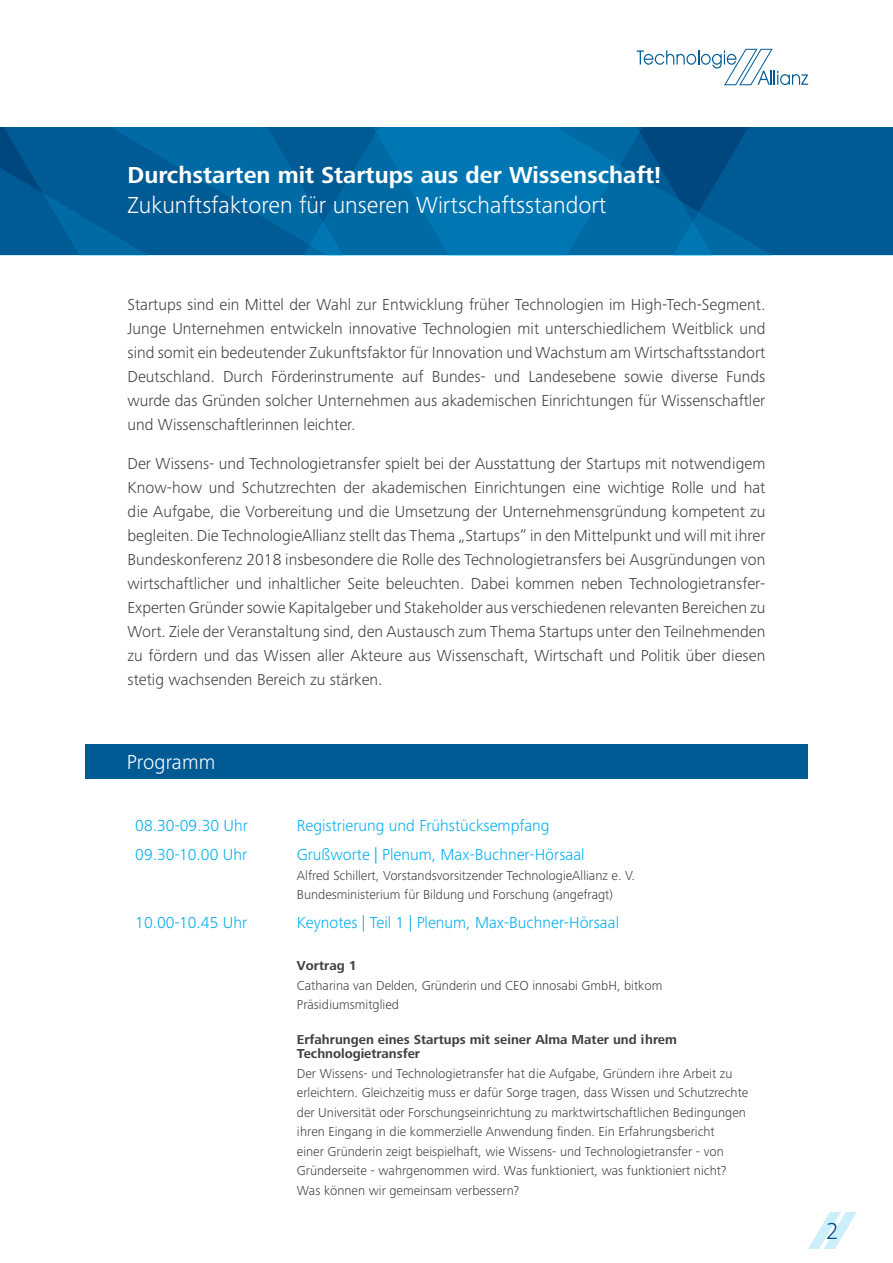
<style>
.page{position:relative;width:893px;height:1263px;background:#fff}
.page>*{position:absolute;margin:0;border:0;box-sizing:border-box;transform-origin:0 0}
.t1{font:300 24px "Frutiger Next Pro";color:#fff}
.t2{font:700 24px "Frutiger Next Pro";color:#fff}
.t3{font:300 24px "Frutiger Next Pro";color:#00467f}
.t4{font:300 21px "Frutiger Next Pro";color:#fff}
.t5{font:300 16.5px/24px "Frutiger Next Pro";color:#414042;text-align:justify}
.t6{font:300 16.5px "Frutiger Next Pro";color:#00aeef}
.t7{font:300 13.5px/19.5px "Frutiger Next Pro";color:#414042}
.t8{font:700 13.5px/14.9px "Frutiger Next Pro";color:#414042}
</style>
<div class="page">
<svg style="left:637px;top:49px;width:171px;height:36px"></svg>
<svg style="left:0;top:128px;width:893px;height:127px;background:#00639e"></svg>
<div style="left:85px;top:744px;width:723px;height:34px;background:#005b94"></div>
<svg style="left:808px;top:1212px;width:49px;height:37px"></svg>
<h1 class="t2" style="left:128px;top:161px;width:535px">Durchstarten mit Startups aus der Wissenschaft!</h1>
<h1 class="t1" style="left:128px;top:191px;width:480px">Zukunftsfaktoren für unseren Wirtschaftsstandort</h1>
<p class="t5" style="left:128px;top:292px;width:639px">Startups sind ein Mittel der Wahl zur Entwicklung früher Technologien im High-Tech-Segment.<br>Junge Unternehmen entwickeln innovative Technologien mit unterschiedlichem Weitblick und sind somit ein bedeutender Zukunftsfaktor für Innovation und Wachstum am Wirtschaftsstandort Deutschland. Durch Förderinstrumente auf Bundes- und Landesebene sowie diverse Funds wurde das Gründen solcher Unternehmen aus akademischen Einrichtungen für Wissenschaftler und Wissenschaftlerinnen leichter.</p>
<p class="t5" style="left:128px;top:451px;width:639px">Der Wissens- und Technologietransfer spielt bei der Ausstattung der Startups mit notwendigem Know-how und Schutzrechten der akademischen Einrichtungen eine wichtige Rolle und hat die Aufgabe, die Vorbereitung und die Umsetzung der Unternehmensgründung kompetent zu begleiten. Die TechnologieAllianz stellt das Thema „Startups“ in den Mittelpunkt und will mit ihrer Bundeskonferenz 2018 insbesondere die Rolle des Technologietransfers bei Ausgründungen von wirtschaftlicher und inhaltlicher Seite beleuchten. Dabei kommen neben Technologietransfer-Experten Gründer sowie Kapitalgeber und Stakeholder aus verschiedenen relevanten Bereichen zu Wort. Ziele der Veranstaltung sind, den Austausch zum Thema Startups unter den Teilnehmenden zu fördern und das Wissen aller Akteure aus Wissenschaft, Wirtschaft und Politik über diesen stetig wachsenden Bereich zu stärken.</p>
<p class="t4" style="left:127px;top:750px;width:90px">Programm</p>
<p class="t6" style="left:135px;top:816px;width:114px">08.30-09.30 Uhr</p>
<p class="t6" style="left:297px;top:816px;width:254px">Registrierung und Frühstücksempfang</p>
<p class="t6" style="left:135px;top:845px;width:113px">09.30-10.00 Uhr</p>
<p class="t6" style="left:297px;top:845px;width:289px">Grußworte | Plenum, Max-Buchner-Hörsaal</p>
<p class="t7" style="left:297px;top:865px;width:340px">Alfred Schillert, Vorstandsvorsitzender TechnologieAllianz e. V.<br>Bundesministerium für Bildung und Forschung (angefragt)</p>
<p class="t6" style="left:135px;top:913px;width:113px">10.00-10.45 Uhr</p>
<p class="t6" style="left:297px;top:913px;width:324px">Keynotes | Teil 1 | Plenum, Max-Buchner-Hörsaal</p>
<p class="t8" style="left:297px;top:958px;width:61px">Vortrag 1</p>
<p class="t7" style="left:297px;top:976px;width:367px">Catharina van Delden, Gründerin und CEO innosabi GmbH, bitkom<br>Präsidiumsmitglied</p>
<p class="t8" style="left:297px;top:1032px;width:382px">Erfahrungen eines Startups mit seiner Alma Mater und ihrem<br>Technologietransfer</p>
<p class="t7" style="left:297px;top:1064px;width:453px">Der Wissens- und Technologietransfer hat die Aufgabe, Gründern ihre Arbeit zu erleichtern. Gleichzeitig muss er dafür Sorge tragen, dass Wissen und Schutzrechte der Universität oder Forschungseinrichtung zu marktwirtschaftlichen Bedingungen ihren Eingang in die kommerzielle Anwendung finden. Ein Erfahrungsbericht<br>einer Gründerin zeigt beispielhaft, wie Wissens- und Technologietransfer - von Gründerseite - wahrgenommen wird. Was funktioniert, was funktioniert nicht?<br>Was können wir gemeinsam verbessern?</p>
<h1 class="t3" style="left:826px;top:1217px;width:14px">2</h1>
</div>
